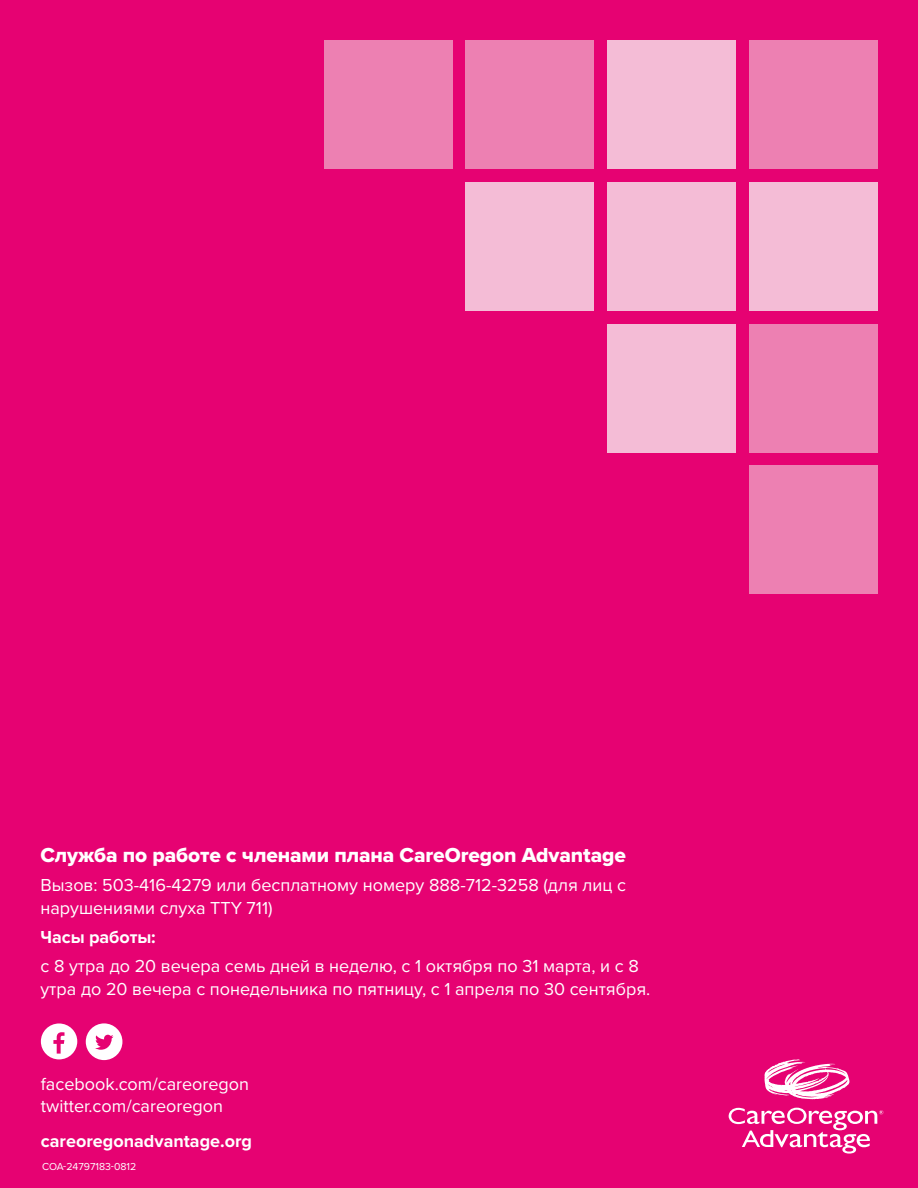
<style>
.page{position:relative;width:918px;height:1188px;background:#e60272}
.page>*{position:absolute;margin:0;border:0;box-sizing:border-box;transform-origin:0 0}
.back_text{font:21px "Proxima Nova Extrabld";letter-spacing:-.005em;color:#fff}
.back_text-2{font:18px/22.5px "Proxima Nova";color:#fff}
.back_website{font:700 18px "Proxima Nova";color:#fff}
.back_text-3{font:700 18px "Proxima Nova";letter-spacing:-.005em;color:#fff}
.doc_id_number{font:10.5px "Proxima Nova";color:#fff}
</style>
<div class="page">
<svg style="left:764px;top:1059px;width:86px;height:40px"></svg>
<svg style="left:729px;top:1108px;width:154px;height:46px"></svg>
<div style="left:749px;top:466px;width:129px;height:128px;background:#ed80b2"></div>
<div style="left:749px;top:324px;width:129px;height:128px;background:#ed80b2"></div>
<div style="left:608px;top:324px;width:128px;height:128px;background:#f4bcd6"></div>
<div style="left:749px;top:182px;width:129px;height:128px;background:#f4bcd6"></div>
<div style="left:608px;top:182px;width:128px;height:128px;background:#f4bcd6"></div>
<div style="left:466px;top:182px;width:128px;height:128px;background:#f4bcd6"></div>
<div style="left:749px;top:40px;width:129px;height:129px;background:#ed80b2"></div>
<div style="left:608px;top:40px;width:128px;height:129px;background:#f4bcd6"></div>
<div style="left:466px;top:40px;width:128px;height:129px;background:#ed80b2"></div>
<div style="left:324px;top:40px;width:128px;height:129px;background:#ed80b2"></div>
<svg style="left:41px;top:1023px;width:36px;height:36px"></svg>
<svg style="left:86px;top:1023px;width:36px;height:37px"></svg>
<p class="back_text" style="left:40px;top:840px;width:587px">Служба по работе с членами плана CareOregon Advantage</p>
<p class="back_text-2" style="left:40px;top:873px;width:587px">Вызов: 503-416-4279 или бесплатному номеру 888-712-3258 (для лиц с нарушениями слуха TTY 711)</p>
<p class="back_text-3" style="left:40px;top:924px;width:117px">Часы работы:</p>
<p class="back_text-2" style="left:40px;top:954px;width:611px">с 8 утра до 20 вечера семь дней в неделю, с 1 октября по 31 марта, и с 8 утра до 20 вечера с понедельника по пятницу, с 1 апреля по 30 сентября.</p>
<p class="back_text-2" style="left:41px;top:1072px;width:210px">facebook.com/careoregon</p>
<p class="back_text-2" style="left:41px;top:1094px;width:184px">twitter.com/careoregon</p>
<p class="back_website" style="left:41px;top:1128px;width:213px">careoregonadvantage.org</p>
<p class="doc_id_number" style="left:42px;top:1159px;width:96px">COA-24797183-0812</p>
</div>
